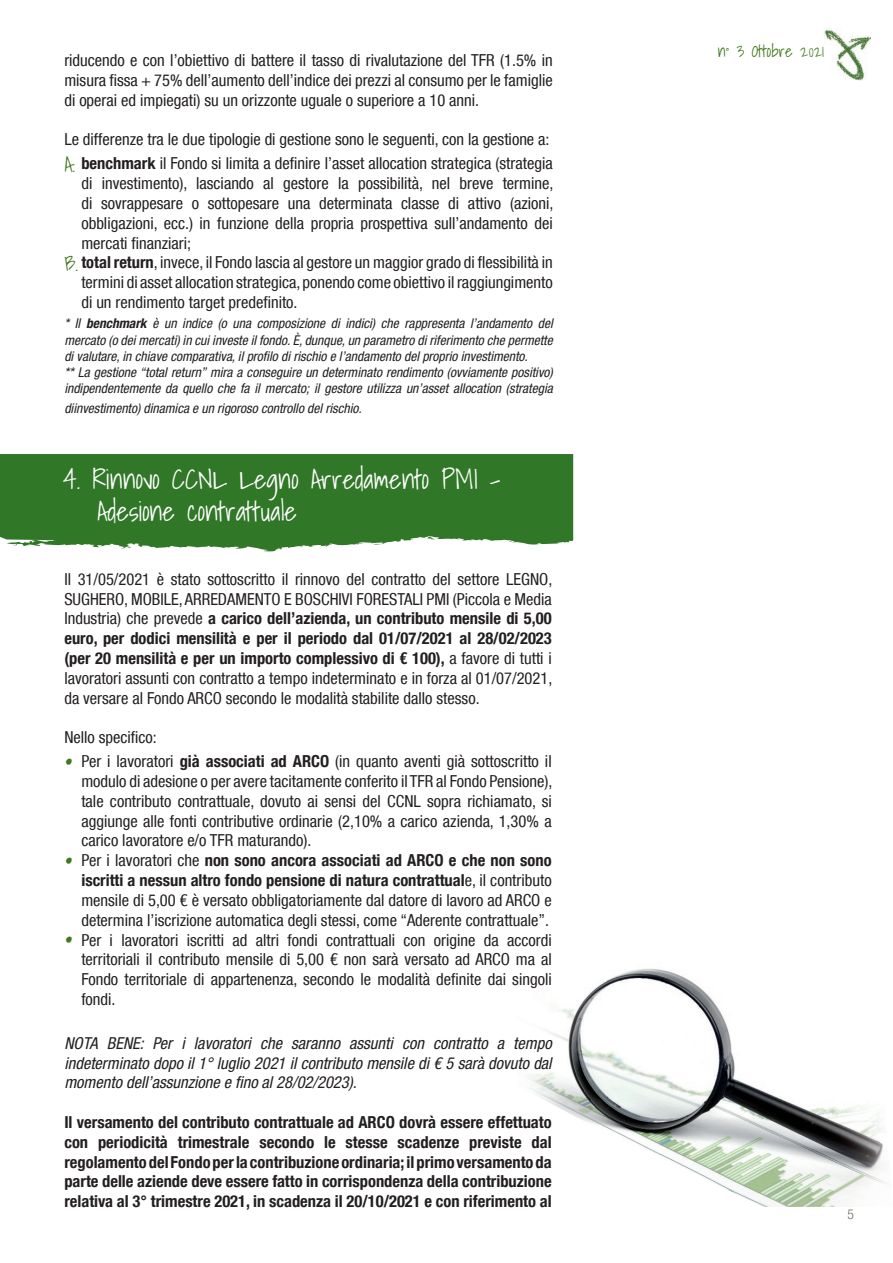
<style>
.page{position:relative;width:893px;height:1263px;background:#fff}
.page>*{position:absolute;margin:0;border:0;box-sizing:border-box;transform-origin:0 0}
.t1{font:300 27px/32.4px "Shadows Into";color:#fff}
.t2{font:condensed 16.5px/19.8px "Helvetica Neue LT Com";color:#231f20;text-align:justify}
.t3{font:700 condensed 16.5px/19.8px "Helvetica Neue LT Com";color:#231f20;text-align:justify}
.t4{font:italic condensed 16.5px/19.8px "Helvetica Neue LT Com";color:#231f20;text-align:justify}
.t5{font:300 16.5px "Shadows Into";color:#42781e}
.t6{font:italic condensed 13.5px/16.2px "Helvetica Neue LT Com";color:#231f20}
.t7{font:300 condensed 13.5px "Helvetica Neue LT Com";color:#716963}
.s1{font-family:"Shadows Into";font-weight:300;font-stretch:normal;font-size:21px;color:#42781e}
.s2{font-weight:700}
.s3{font-family:"Shadows Into";font-weight:300;font-stretch:normal;font-size:45px;color:#42781e}
</style>
<div class="page">
<img style="left:824px;top:29px;width:47px;height:52px">
<img style="left:527px;top:968px;width:360px;height:239px">
<svg style="left:0;top:454px;width:573px;height:97px;background:#408137"></svg>
<p class="t2" style="left:64px;top:50px;width:490px">riducendo e con l’obiettivo di battere il tasso di rivalutazione del TFR (1.5% in misura fissa + 75% dell’aumento dell’indice dei prezzi al consumo per le famiglie di operai ed impiegati) su un orizzonte uguale o superiore a 10 anni.</p>
<p class="t2" style="left:64px;top:127px;width:490px;line-height:24px">Le differenze tra le due tipologie di gestione sono le seguenti, con la gestione a:<br><span class="s1">A.</span> <span class="s2">benchmark</span> il Fondo si limita a definire l’asset allocation strategica (strategia</p>
<p class="t2" style="left:81px;top:173px;width:473px">di investimento), lasciando al gestore la possibilità, nel breve termine,</p>
<p class="t2" style="left:81px;top:193px;width:474px">di sovrappesare o sottopesare una determinata classe di attivo (azioni,</p>
<p class="t2" style="left:81px;top:213px;width:473px">obbligazioni, ecc.) in funzione della propria prospettiva sull’andamento dei</p>
<p class="t2" style="left:81px;top:233px;width:111px">mercati finanziari;</p>
<p class="t2" style="left:64px;top:252px;width:490px"><span class="s1">B.</span> <span class="s2">total return</span>, invece, il Fondo lascia al gestore un maggior grado di flessibilità in</p>
<p class="t2" style="left:81px;top:272px;width:473px">termini di asset allocation strategica, ponendo come obiettivo il raggiungimento</p>
<p class="t2" style="left:81px;top:292px;width:218px">di un rendimento target predefinito.</p>
<p class="t6" style="left:64px;top:315px;width:490px">* Il <span class="s2">benchmark</span> è un indice (o una composizione di indici) che rappresenta l’andamento del mercato (o dei mercati) in cui investe il fondo. È, dunque, un parametro di riferimento che permette di valutare, in chiave comparativa, il profilo di rischio e l’andamento del proprio investimento.<br>** La gestione “total return” mira a conseguire un determinato rendimento (ovviamente positivo) indipendentemente da quello che fa il mercato; il gestore utilizza un’asset allocation (strategia</p>
<p class="t6" style="left:64px;top:400px;width:299px">diinvestimento) dinamica e un rigoroso controllo del rischio.</p>
<h1 class="t1" style="left:97px;top:462px;width:405px;text-indent:-34px">4. Rinnovo CCNL Legno Arredamento PMI -<br>Adesione contrattuale</h1>
<p class="t2" style="left:64px;top:569px;width:489px">Il 31/05/2021 è stato sottoscritto il rinnovo del contratto del settore LEGNO, SUGHERO, MOBILE, ARREDAMENTO E BOSCHIVI FORESTALI PMI (Piccola e Media Industria) che prevede <span class="s2">a carico dell’azienda, un contributo mensile di 5,00 euro, per dodici mensilità e per il periodo dal 01/07/2021 al 28/02/2023 (per 20 mensilità e per un importo complessivo di € 100),</span> a favore di tutti i lavoratori assunti con contratto a tempo indeterminato e in forza al 01/07/2021, da versare al Fondo ARCO secondo le modalità stabilite dallo stesso.</p>
<p class="t2" style="left:64px;top:727px;width:94px">Nello specifico:</p>
<p class="t2" style="left:81px;top:751px;width:472px;text-indent:-17px"><span class="s3">•</span> Per i lavoratori <span class="s2">già associati ad ARCO</span> (in quanto aventi già sottoscritto il modulo di adesione o per avere tacitamente conferito il TFR al Fondo Pensione), tale contributo contrattuale, dovuto ai sensi del CCNL sopra richiamato, si aggiunge alle fonti contributive ordinarie (2,10% a carico azienda, 1,30% a carico lavoratore e/o TFR maturando).</p>
<p class="t2" style="left:81px;top:850px;width:472px;text-indent:-17px"><span class="s3">•</span> Per i lavoratori che <span class="s2">non sono ancora associati ad ARCO e che non sono iscritti a nessun altro fondo pensione di natura contrattual</span>e, il contributo mensile di 5,00 € è versato obbligatoriamente dal datore di lavoro ad ARCO e determina l’iscrizione automatica degli stessi, come “Aderente contrattuale”.</p>
<p class="t2" style="left:81px;top:929px;width:472px;text-indent:-17px"><span class="s3">•</span> Per i lavoratori iscritti ad altri fondi contrattuali con origine da accordi territoriali il contributo mensile di 5,00 € non sarà versato ad ARCO ma al Fondo territoriale di appartenenza, secondo le modalità definite dai singoli fondi.</p>
<p class="t4" style="left:64px;top:1033px;width:489px">NOTA BENE: Per i lavoratori che saranno assunti con contratto a tempo indeterminato dopo il 1° luglio 2021 il contributo mensile di € 5 sarà dovuto dal momento dell’assunzione e fino al 28/02/2023).</p>
<p class="t3" style="left:64px;top:1112px;width:489px">Il versamento del contributo contrattuale ad ARCO dovrà essere effettuato con periodicità trimestrale secondo le stesse scadenze previste dal regolamento del Fondo per la contribuzione ordinaria; il primo versamento da parte delle aziende deve essere fatto in corrispondenza della contribuzione relativa al 3° trimestre 2021, in scadenza il 20/10/2021 e con riferimento al</p>
<p class="t5" style="left:718px;top:38px;width:108px">n° 3 Ottobre 2021</p>
<p class="t7" style="left:847px;top:1206px;width:8px">5</p>
</div>
